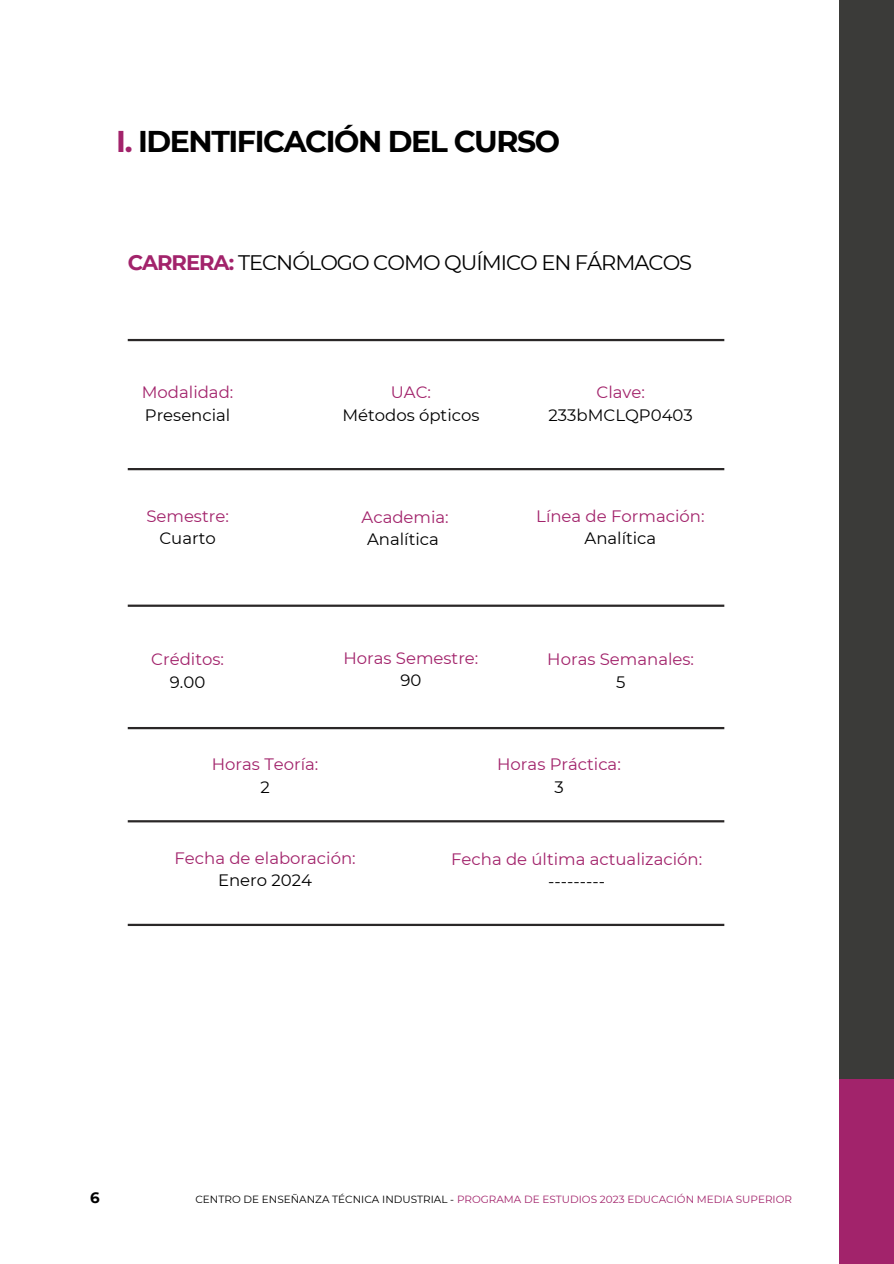
<style>
.page{position:relative;width:894px;height:1264px;background:#fff}
.page>*{position:absolute;margin:0;border:0;box-sizing:border-box;transform-origin:0 0}
.t1{font:700 30px "Montserrat";letter-spacing:-.05em;color:#000}
.t2{font:21px "Montserrat";letter-spacing:-.05em;color:#000}
.t3{font:16.5px/22.5px "Montserrat";color:#a2236b;text-align:center}
.t4{font:16.5px/22.5px "Montserrat";color:#000;text-align:center}
.t5{font:700 15px "Montserrat";color:#000}
.t6{font:10.5px "Montserrat";color:#a2236b}
.s1{color:#a2236b}
.s2{font-weight:700;color:#a2236b}
.s3{color:#000}
</style>
<div class="page">
<div style="left:838px;top:0;width:55px;height:1078px;background:#3b3b39"></div>
<hr style="left:128px;top:339px;width:596px;height:2px;background:#2a2727">
<hr style="left:128px;top:468px;width:596px;height:2px;background:#2a2727">
<hr style="left:128px;top:604px;width:596px;height:3px;background:#2a2727">
<hr style="left:128px;top:727px;width:596px;height:2px;background:#2a2727">
<hr style="left:128px;top:820px;width:596px;height:2px;background:#2a2727">
<hr style="left:128px;top:923px;width:596px;height:3px;background:#2a2727">
<div style="left:838px;top:1078px;width:55px;height:185px;background:#a2236b"></div>
<h1 class="t1" style="left:116px;top:123px;width:445px"><span class="s1">I.</span> IDENTIFICACIÓN DEL CURSO</h1>
<h3 class="t2" style="left:128px;top:249px;width:565px"><span class="s2">CARRERA:</span> TECNÓLOGO COMO QUÍMICO EN FÁRMACOS</h3>
<h3 class="t3" style="left:142px;top:381px;width:93px">Modalidad:</h3>
<h2 class="t4" style="left:145px;top:403px;width:87px">Presencial</h2>
<p class="t3" style="left:146px;top:504px;width:84px">Semestre:<br><span class="s3">Cuarto</span></p>
<h3 class="t4" style="left:342px;top:381px;width:138px"><span class="s1">UAC:<br></span>Métodos ópticos</h3>
<h3 class="t3" style="left:361px;top:506px;width:89px">Academia:<br><span class="s3">Analítica</span></h3>
<h3 class="t4" style="left:548px;top:381px;width:146px"><span class="s1">Clave:<br></span>233bMCLQP0403</h3>
<p class="t3" style="left:536px;top:504px;width:170px">Línea de Formación:<br><span class="s3">Analítica</span></p>
<h3 class="t3" style="left:151px;top:648px;width:74px">Créditos:<br><span class="s3">9.00</span></h3>
<h3 class="t3" style="left:343px;top:646px;width:136px">Horas Semestre:<br><span class="s3">90</span></h3>
<h3 class="t3" style="left:547px;top:648px;width:148px">Horas Semanales:<br><span class="s3">5</span></h3>
<p class="t3" style="left:212px;top:753px;width:108px">Horas Teoría:<br><span class="s3">2</span></p>
<h3 class="t3" style="left:174px;top:846px;width:183px">Fecha de elaboración:<br><span class="s3">Enero 2024</span></h3>
<h3 class="t3" style="left:497px;top:753px;width:125px">Horas Práctica:<br><span class="s3">3</span></h3>
<h3 class="t3" style="left:451px;top:847px;width:252px">Fecha de última actualización: <span class="s3">---------</span></h3>
<h3 class="t5" style="left:90px;top:1187px;width:11px">6</h3>
<p class="t6" style="left:195px;top:1193px;width:598px"><span class="s3">CENTRO DE ENSEÑANZA TÉCNICA INDUSTRIAL -</span> PROGRAMA DE ESTUDIOS 2023 EDUCACIÓN MEDIA SUPERIOR</p>
</div>
